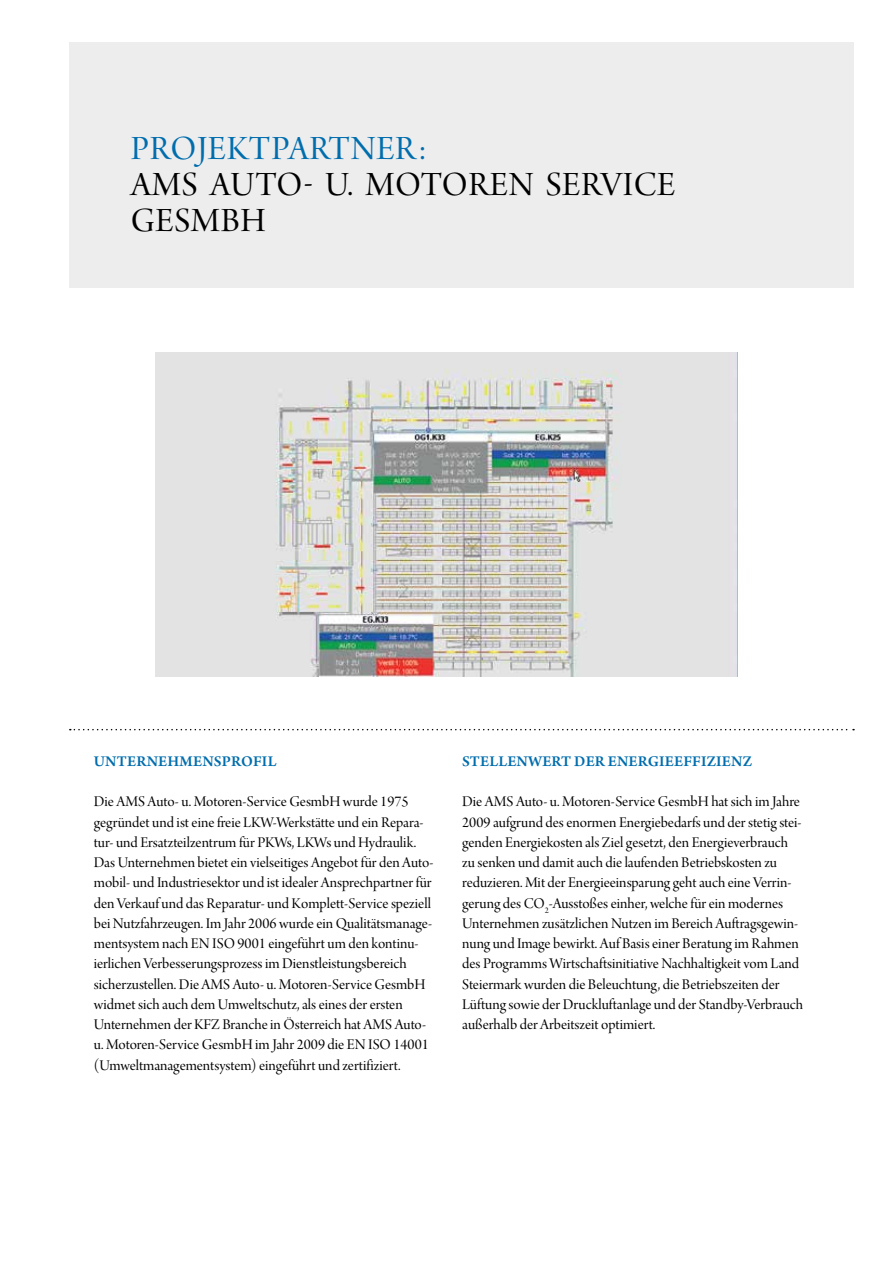
<style>
.page{position:relative;width:893px;height:1263px;background:#fff}
.page>*{position:absolute;margin:0;border:0;box-sizing:border-box;transform-origin:0 0}
.t1{font:36px "Arno Pro Display";letter-spacing:.02em;color:#000}
.t2{font:36px "Arno Pro Display";color:#006dad}
.t3{font:15.75px/20.2px "Arno Pro Display";color:#000}
.t4{font:600 15.75px "Arno Pro";letter-spacing:.01em;color:#006dad}
</style>
<div class="page">
<div style="left:69px;top:43px;width:785px;height:245px;background:#ededee"></div>
<svg style="left:70px;top:729px;width:784px;height:1px"></svg>
<img style="left:155px;top:353px;width:583px;height:323px">
<h1 class="t2" style="left:131px;top:129px;width:40px">Projek</h1>
<h1 class="t2" style="left:249px;top:129px;width:125px">tpartner</h1>
<h1 class="t2" style="left:419px;top:129px;width:10px">:</h1>
<h1 class="t1" style="left:131px;top:165px;width:335px">AMS Auto - u. Motoren</h1>
<h1 class="t1" style="left:546px;top:165px;width:37px">Service</h1>
<h1 class="t1" style="left:131px;top:201px;width:47px">Gesmb</h1>
<h1 class="t1" style="left:241px;top:201px;width:27px">H</h1>
<p class="t4" style="left:94px;top:752px;width:184px">UNTERNEHMENSPROFIL</p>
<p class="t3" style="left:94px;top:792px;width:341px">Die AMS Auto- u. Motoren-Service GesmbH wurde 1975 gegründet und ist eine freie LKW-Werkstätte und ein Repara&shy;tur- und Ersatzteilzentrum für PKWs, LKWs und Hydraulik.<br>Das Unternehmen bietet ein vielseitiges Angebot für den Auto&shy;mobil- und Industriesektor und ist idealer Ansprechpartner für den Verkauf und das Reparatur- und Komplett-Service speziell bei Nutzfahrzeugen. Im Jahr 2006 wurde ein Qualitätsmanage&shy;mentsystem nach EN ISO 9001 eingeführt um den kontinu&shy;ierlichen Verbesserungsprozess im Dienstleistungsbereich sicherzustellen. Die AMS Auto- u. Motoren-Service GesmbH widmet sich auch dem Umweltschutz, als eines der ersten Unternehmen der KFZ Branche in Österreich hat AMS Auto&shy;u. Motoren-Service GesmbH im Jahr 2009 die EN ISO 14001 (Umweltmanagementsystem) eingeführt und zertifiziert.</p>
<p class="t4" style="left:462px;top:752px;width:291px">STELLENWERT DER ENERGIEEFFIZIENZ</p>
<p class="t3" style="left:462px;top:792px;width:342px">Die AMS Auto- u. Motoren-Service GesmbH hat sich im Jahre 2009 aufgrund des enormen Energiebedarfs und der stetig stei&shy;genden Energiekosten als Ziel gesetzt, den Energieverbrauch zu senken und damit auch die laufenden Betriebskosten zu reduzieren. Mit der Energieeinsparung geht auch eine Verrin&shy;gerung des CO<sub>2</sub>-Ausstoßes einher, welche für ein modernes Unternehmen zusätzlichen Nutzen im Bereich Auftragsgewin&shy;nung und Image bewirkt. Auf Basis einer Beratung im Rahmen des Programms Wirtschaftsinitiative Nachhaltigkeit vom Land Steiermark wurden die Beleuchtung, die Betriebszeiten der Lüftung sowie der Druckluftanlage und der Standby-Verbrauch außerhalb der Arbeitszeit optimiert.</p>
</div>
